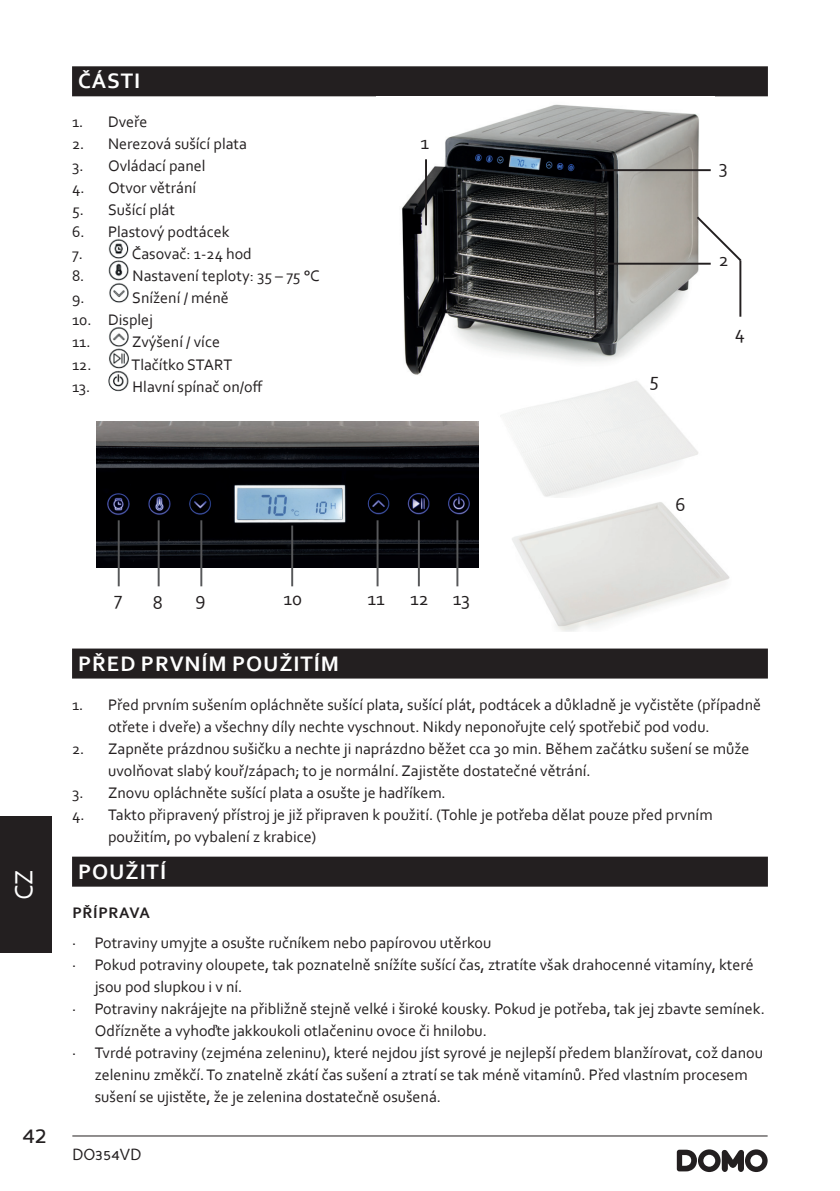
<style>
.page{position:relative;width:840px;height:1191px;background:#fff}
.page>*{position:absolute;margin:0;border:0;box-sizing:border-box;transform-origin:0 0}
.t1{font:26px "Corbel";color:#fff}
.t2{font:24px "Perspective Sans";color:#231f20}
.t3{font:700 22px "Corbel";letter-spacing:.04em;color:#fff}
.t4{font:19.4px "Corbel";color:#231f20}
.t5{font:16px/22px "Corbel";color:#231f20}
.t6{font:700 16px "Corbel";letter-spacing:.04em;color:#231f20}
.t7{font:16px "Perspective Sans";color:#231f20}
</style>
<div class="page">
<hr style="left:72px;top:1135px;width:695px;height:1px;background:#231f20">
<svg style="left:676px;top:1149px;width:91px;height:23px"></svg>
<div style="left:0;top:816px;width:51px;height:136px;background:#231f20"></div>
<div style="left:72px;top:66px;width:695px;height:30px;background:#231f20"></div>
<div style="left:72px;top:648px;width:695px;height:30px;background:#231f20"></div>
<div style="left:72px;top:856px;width:695px;height:30px;background:#231f20"></div>
<img style="left:108px;top:238px;width:21px;height:21px;border-radius:11px">
<img style="left:108px;top:260px;width:21px;height:21px;border-radius:11px">
<img style="left:108px;top:282px;width:21px;height:21px;border-radius:11px">
<img style="left:108px;top:326px;width:21px;height:21px;border-radius:11px">
<img style="left:108px;top:348px;width:21px;height:21px;border-radius:11px">
<img style="left:108px;top:370px;width:21px;height:21px;border-radius:11px">
<img style="left:402px;top:104px;width:309px;height:271px">
<hr style="left:425px;top:159px;width:2px;height:66px;background:#231f20">
<hr style="left:594px;top:197px;width:2px;height:133px;background:#231f20">
<hr style="left:595px;top:263px;width:115px;height:2px;background:#231f20">
<hr style="left:595px;top:169px;width:115px;height:2px;background:#231f20">
<svg style="left:694px;top:214px;width:48px;height:49px"></svg>
<hr style="left:739px;top:260px;width:2px;height:57px;background:#231f20">
<img style="left:512px;top:502px;width:218px;height:129px">
<img style="left:97px;top:421px;width:381px;height:147px">
<hr style="left:118px;top:520px;width:2px;height:66px;background:#57585a">
<hr style="left:158px;top:520px;width:1px;height:66px;background:#57585a">
<hr style="left:200px;top:520px;width:2px;height:66px;background:#57585a">
<hr style="left:291px;top:525px;width:2px;height:61px;background:#57585a">
<hr style="left:376px;top:520px;width:2px;height:66px;background:#57585a">
<hr style="left:417px;top:520px;width:2px;height:66px;background:#57585a">
<hr style="left:456px;top:520px;width:2px;height:66px;background:#57585a">
<h3 class="t3" style="left:78px;top:67px;width:64px">ČÁSTI</h3>
<p class="t5" style="left:72px;top:111px;width:77px">1. Dveře</p>
<p class="t5" style="left:72px;top:133px;width:176px">2. Nerezová sušící plata</p>
<p class="t5" style="left:72px;top:155px;width:135px">3. Ovládací panel</p>
<p class="t5" style="left:72px;top:177px;width:125px">4. Otvor větrání</p>
<p class="t5" style="left:72px;top:199px;width:104px">5. Sušící plát</p>
<p class="t5" style="left:72px;top:221px;width:159px">6. Plastový podtácek<br>7.</p>
<p class="t5" style="left:132px;top:243px;width:121px">Časovač: 1-24 hod</p>
<p class="t5" style="left:72px;top:265px;width:14px">8.</p>
<p class="t5" style="left:132px;top:265px;width:188px">Nastavení teploty: 35 – 75 °C</p>
<p class="t5" style="left:72px;top:287px;width:14px">9.</p>
<p class="t5" style="left:132px;top:287px;width:98px">Snížení / méně</p>
<p class="t5" style="left:72px;top:309px;width:82px">10. Displej<br>11.</p>
<p class="t5" style="left:132px;top:331px;width:89px">Zvýšení / více</p>
<p class="t5" style="left:72px;top:353px;width:21px">12.</p>
<p class="t5" style="left:131px;top:353px;width:102px">Tlačítko START</p>
<p class="t5" style="left:72px;top:375px;width:20px">13.</p>
<p class="t5" style="left:132px;top:375px;width:132px">Hlavní spínač on/off</p>
<p class="t4" style="left:420px;top:130px;width:10px">1</p>
<p class="t4" style="left:649px;top:367px;width:11px">5</p>
<p class="t4" style="left:718px;top:154px;width:10px">3</p>
<p class="t4" style="left:718px;top:248px;width:11px">2</p>
<p class="t4" style="left:734px;top:320px;width:12px">4</p>
<p class="t4" style="left:675px;top:492px;width:12px">6</p>
<h1 class="t1" style="left:8px;top:900px;width:32px;rotate:-90deg">CZ</h1>
<h2 class="t2" style="left:22px;top:1120px;width:26px">42</h2>
<p class="t4" style="left:114px;top:587px;width:10px">7</p>
<p class="t4" style="left:153px;top:591px;width:11px">8</p>
<p class="t4" style="left:195px;top:587px;width:12px">9</p>
<p class="t4" style="left:283px;top:587px;width:20px">10</p>
<p class="t4" style="left:367px;top:587px;width:19px">11</p>
<p class="t4" style="left:410px;top:587px;width:61px">12 13</p>
<h3 class="t3" style="left:78px;top:649px;width:262px">PŘED PRVNÍM POUŽITÍM</h3>
<p class="t5" style="left:108px;top:693px;width:654px;text-indent:-36px">1. Před prvním sušením opláchněte sušící plata, sušící plát, podtácek a důkladně je vyčistěte (případně otřete i dveře) a všechny díly nechte vyschnout. Nikdy neponořujte celý spotřebič pod vodu.</p>
<p class="t5" style="left:108px;top:737px;width:642px;text-indent:-36px">2. Zapněte prázdnou sušičku a nechte ji naprázdno běžet cca 30 min. Během začátku sušení se může uvolňovat slabý kouř/zápach; to je normální. Zajistěte dostatečné větrání.</p>
<p class="t5" style="left:72px;top:781px;width:375px">3. Znovu opláchněte sušící plata a osušte je hadříkem.</p>
<p class="t5" style="left:108px;top:803px;width:605px;text-indent:-36px">4. Takto připravený přístroj je již připraven k použití. (Tohle je potřeba dělat pouze před prvním použitím, po vybalení z krabice)</p>
<h3 class="t3" style="left:78px;top:857px;width:89px">POUŽITÍ</h3>
<p class="t6" style="left:72px;top:902px;width:79px">PŘÍPRAVA</p>
<p class="t5" style="left:72px;top:931px;width:420px">· Potraviny umyjte a osušte ručníkem nebo papírovou utěrkou</p>
<p class="t5" style="left:72px;top:953px;width:682px">· Pokud potraviny oloupete, tak poznatelně snížíte sušící čas, ztratíte však drahocenné vitamíny, které</p>
<p class="t5" style="left:95px;top:975px;width:149px">jsou pod slupkou i v ní.</p>
<p class="t5" style="left:72px;top:997px;width:694px">· Potraviny nakrájejte na přibližně stejně velké i široké kousky. Pokud je potřeba, tak jej zbavte semínek.</p>
<p class="t5" style="left:95px;top:1019px;width:393px">Odřízněte a vyhoďte jakkoukoli otlačeninu ovoce či hnilobu.</p>
<p class="t5" style="left:72px;top:1041px;width:692px">· Tvrdé potraviny (zejména zeleninu), které nejdou jíst syrové je nejlepší předem blanžírovat, což danou</p>
<p class="t5" style="left:95px;top:1063px;width:654px">zeleninu změkčí. To znatelně zkátí čas sušení a ztratí se tak méně vitamínů. Před vlastním procesem</p>
<p class="t5" style="left:95px;top:1085px;width:347px">sušení se ujistěte, že je zelenina dostatečně osušená.</p>
<p class="t7" style="left:72px;top:1145px;width:71px">DO354VD</p>
</div>
